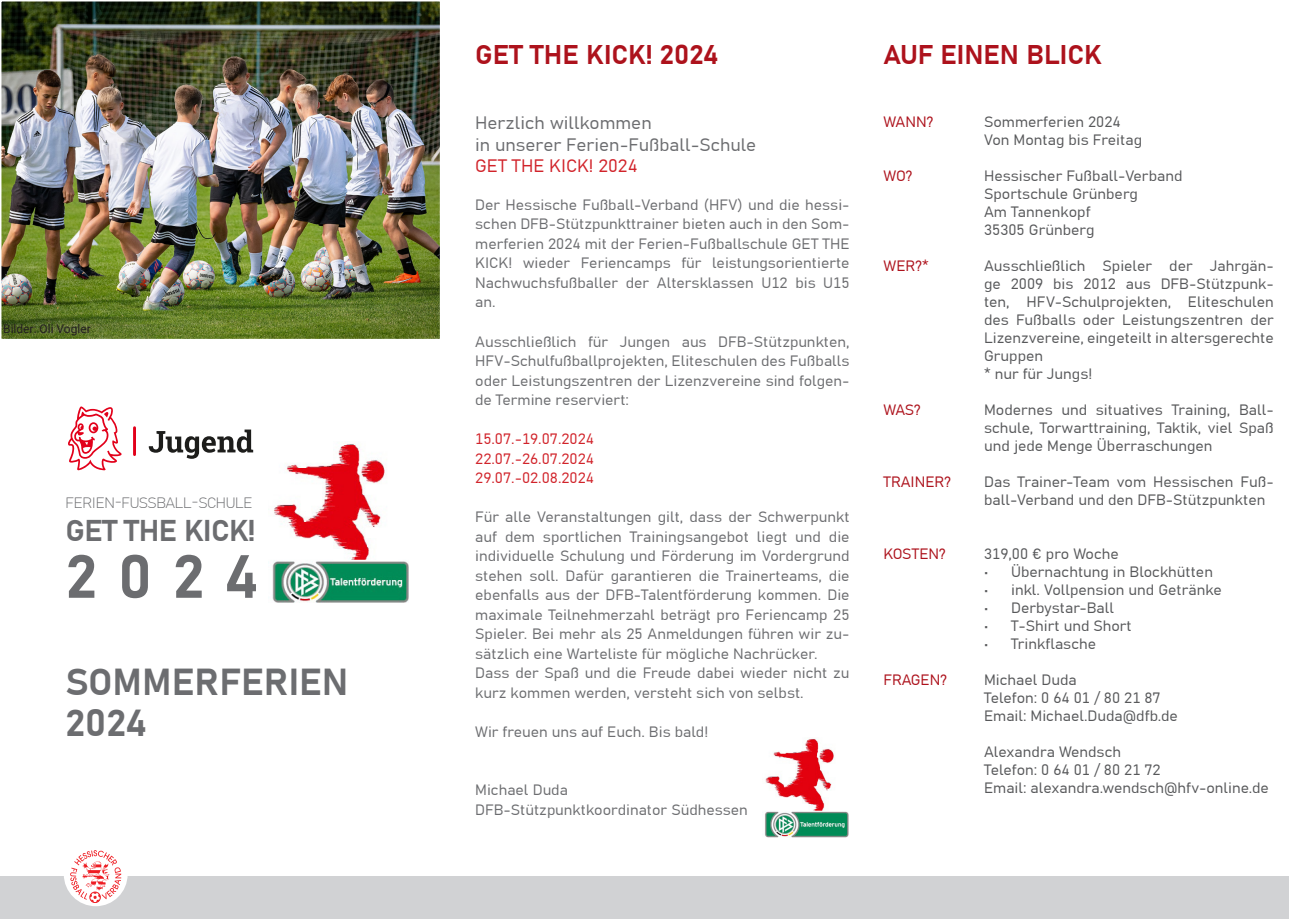
<style>
.page{position:relative;width:1289px;height:919px;background:#fff}
.page>*{position:absolute;margin:0;border:0;box-sizing:border-box;transform-origin:0 0}
.t1{font:700 60px "Grandview";color:#6c6d70}
.t2{font:700 37.5px/40.5px "Grandview";color:#6c6d70}
.t3{font:700 30px "Grandview";letter-spacing:-.02em;color:#6c6d70}
.t4{font:700 27px "Grandview";color:#ad121c}
.t5{font:18px "Grandview";color:#6c6d70}
.t6{font:18px "Grandview";color:#d1232a}
.t7{font:15px/19.5px "Grandview";color:#6c6d70;text-align:justify}
.t8{font:15px/18px "Grandview";color:#57585a;text-align:justify}
.t9{font:15px "Grandview";color:#d1232a}
.t10{font:15px "Grandview";color:#ad121c}
.t11{font:300 15px "Grandview";letter-spacing:-.02em;color:#6c6d70}
.t12{font:12px "Roboto";color:#231f20}
</style>
<div class="page">
<div style="left:0;top:876px;width:1288px;height:42px;background:#d1d2d4"></div>
<div style="left:64px;top:842px;width:64px;height:64px;background:#fff;border-radius:50%"></div>
<div style="left:90px;top:891px;width:11px;height:11px;border:1px solid #ee1d23;border-radius:50%"></div>
<svg style="left:70px;top:850px;width:51px;height:51px"></svg>
<img style="left:3px;top:3px;width:435px;height:334px">
<div style="left:0;top:0;width:441px;height:340px;border:2px solid #fff"></div>
<hr style="left:133px;top:427px;width:3px;height:27px;background:#e2001a">
<svg style="left:149px;top:429px;width:104px;height:30px"></svg>
<svg style="left:68px;top:406px;width:54px;height:65px"></svg>
<img style="left:272px;top:441px;width:137px;height:162px">
<img style="left:765px;top:738px;width:84px;height:100px">
<p class="t12" style="left:3px;top:320px;width:89px">Bilder: Oli Vogler</p>
<p class="t11" style="left:66px;top:493px;width:188px">FERIEN-FUSSBALL-SCHULE</p>
<p class="t3" style="left:66px;top:510px;width:191px">GET THE KICK!</p>
<p class="t1" style="left:66px;top:537px;width:194px">2024</p>
<p class="t2" style="left:66px;top:661px;width:284px">SOMMERFERIEN<br>2024</p>
<p class="t4" style="left:475px;top:37px;width:245px">GET THE KICK! 2024</p>
<p class="t5" style="left:475px;top:111px;width:178px">Herzlich willkommen</p>
<p class="t5" style="left:475px;top:133px;width:282px">in unserer Ferien-Fußball-Schule</p>
<p class="t6" style="left:475px;top:155px;width:164px">GET THE KICK! 2024</p>
<p class="t7" style="left:475px;top:194px;width:376px">Der Hessische Fußball-Verband (HFV) und die hessi&shy;schen DFB-Stützpunkttrainer bieten auch in den Som&shy;merferien 2024 mit der Ferien-Fußballschule GET THE KICK! wieder Feriencamps für leistungsorientierte Nachwuchsfußballer der Altersklassen U12 bis U15 an.</p>
<p class="t7" style="left:475px;top:331px;width:376px">Ausschließlich für Jungen aus DFB-Stützpunkten, HFV-Schulfußballprojekten, Eliteschulen des Fußballs oder Leistungszentren der Lizenzvereine sind folgen&shy;de Termine reserviert:</p>
<p class="t9" style="left:475px;top:429px;width:120px">15.07.-19.07.2024</p>
<p class="t9" style="left:475px;top:449px;width:120px">22.07.-26.07.2024</p>
<p class="t9" style="left:475px;top:468px;width:120px">29.07.-02.08.2024</p>
<p class="t7" style="left:475px;top:506px;width:376px">Für alle Veranstaltungen gilt, dass der Schwerpunkt auf dem sportlichen Trainingsangebot liegt und die individuelle Schulung und Förderung im Vordergrund stehen soll. Dafür garantieren die Trainerteams, die ebenfalls aus der DFB-Talentförderung kommen. Die maximale Teilnehmerzahl beträgt pro Feriencamp 25<br>Spieler. Bei mehr als 25 Anmeldungen führen wir zu&shy;sätzlich eine Warteliste für mögliche Nachrücker.</p>
<p class="t7" style="left:475px;top:662px;width:376px">Dass der Spaß und die Freude dabei wieder nicht zu kurz kommen werden, versteht sich von selbst.</p>
<p class="t7" style="left:475px;top:721px;width:234px">Wir freuen uns auf Euch. Bis bald!</p>
<p class="t7" style="left:475px;top:779px;width:94px">Michael Duda</p>
<p class="t7" style="left:475px;top:799px;width:274px">DFB-Stützpunktkoordinator Südhessen</p>
<p class="t4" style="left:883px;top:37px;width:220px">AUF EINEN BLICK</p>
<p class="t10" style="left:883px;top:112px;width:51px">WANN?</p>
<p class="t10" style="left:883px;top:166px;width:31px">WO?</p>
<p class="t10" style="left:883px;top:256px;width:47px">WER?*</p>
<p class="t10" style="left:883px;top:400px;width:39px">WAS?</p>
<p class="t10" style="left:883px;top:472px;width:69px">TRAINER?</p>
<p class="t10" style="left:883px;top:544px;width:64px">KOSTEN?</p>
<p class="t10" style="left:883px;top:670px;width:65px">FRAGEN?</p>
<p class="t8" style="left:984px;top:112px;width:138px">Sommerferien 2024</p>
<p class="t8" style="left:984px;top:130px;width:159px">Von Montag bis Freitag</p>
<p class="t8" style="left:984px;top:166px;width:200px">Hessischer Fußball-Verband</p>
<p class="t8" style="left:984px;top:184px;width:155px">Sportschule Grünberg</p>
<p class="t8" style="left:984px;top:202px;width:108px">Am Tannenkopf</p>
<p class="t8" style="left:984px;top:220px;width:112px">35305 Grünberg</p>
<p class="t8" style="left:984px;top:256px;width:291px">Ausschließlich Spieler der Jahrgän&shy;ge 2009 bis 2012 aus DFB-Stützpunk&shy;ten, HFV-Schulprojekten, Eliteschulen des Fußballs oder Leistungszentren der Lizenzvereine, eingeteilt in altersgerechte Gruppen</p>
<p class="t8" style="left:984px;top:364px;width:110px">* nur für Jungs!</p>
<p class="t8" style="left:984px;top:400px;width:291px">Modernes und situatives Training, Ball&shy;schule, Torwarttraining, Taktik, viel Spaß und jede Menge Überraschungen</p>
<p class="t8" style="left:984px;top:472px;width:291px">Das Trainer-Team vom Hessischen Fuß&shy;ball-Verband und den DFB-Stützpunkten</p>
<p class="t8" style="left:984px;top:544px;width:136px">319,00 € pro Woche</p>
<p class="t8" style="left:984px;top:562px;width:230px">• Übernachtung in Blockhütten</p>
<p class="t8" style="left:984px;top:580px;width:239px">• inkl. Vollpension und Getränke</p>
<p class="t8" style="left:984px;top:598px;width:131px">• Derbystar-Ball</p>
<p class="t8" style="left:984px;top:616px;width:149px">• T-Shirt und Short</p>
<p class="t8" style="left:984px;top:634px;width:113px">• Trinkflasche</p>
<p class="t8" style="left:984px;top:670px;width:94px">Michael Duda</p>
<p class="t8" style="left:984px;top:688px;width:178px">Telefon: 0 64 01 / 80 21 87</p>
<p class="t8" style="left:984px;top:706px;width:195px">Email: Michael.Duda@dfb.de</p>
<p class="t8" style="left:984px;top:742px;width:138px">Alexandra Wendsch</p>
<p class="t8" style="left:984px;top:760px;width:178px">Telefon: 0 64 01 / 80 21 72</p>
<p class="t8" style="left:984px;top:778px;width:286px">Email: alexandra.wendsch@hfv-online.de</p>
</div>
